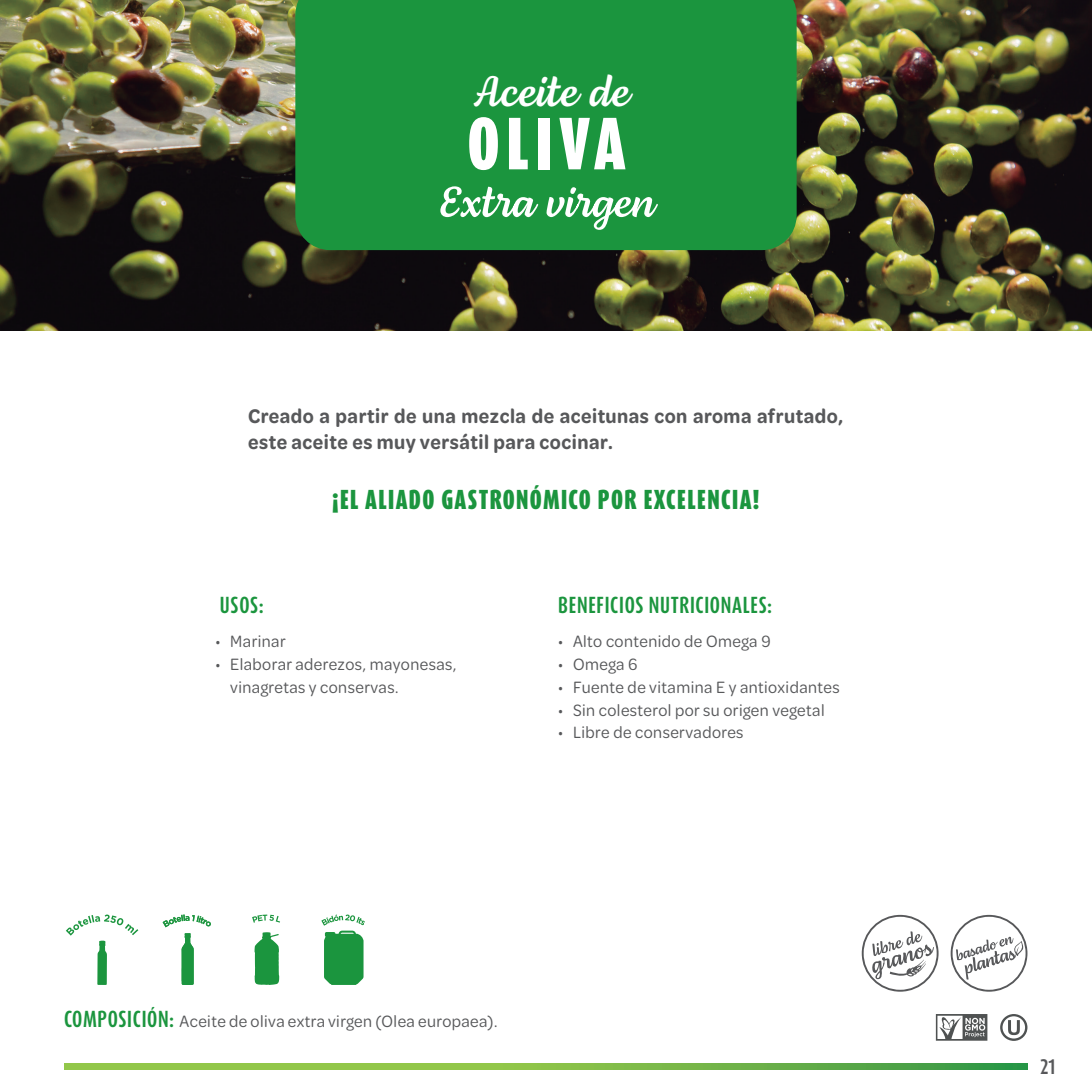
<style>
.page{position:relative;width:1092px;height:1092px;background:#fff}
.page>*{position:absolute;margin:0;border:0;box-sizing:border-box;transform-origin:0 0}
.t1{font:900 61.25px "Dax Compact Pro";letter-spacing:.11em;color:#fff}
.t2{font:43.75px "Lemongrass Script";color:#fff}
.t3{font:900 22.75px "Dax Compact Pro";letter-spacing:.06em;color:#1b953e}
.t4{font:600 21px/26.2px "Omnes Semi Cond";letter-spacing:.025em;color:#57585a}
.t5{font:700 19.25px "Dax Compact Pro";letter-spacing:.035em;color:#1b953e}
.t6{font:17.5px/22.8px "Omnes Semi Cond";letter-spacing:.025em;color:#57585a}
.t7{font:700 17.5px "Dax Compact Pro";color:#57585a}
.s1{font-family:"Dax Compact Pro";font-weight:700;font-size:19.25px;color:#1b953e}
</style>
<div class="page">
<img style="left:0;top:0;width:1091px;height:330px">
<svg style="left:64px;top:1063px;width:963px;height:6px;background:#79b949"></svg>
<svg style="left:950px;top:914px;width:77px;height:77px"></svg>
<svg style="left:861px;top:914px;width:77px;height:77px"></svg>
<svg style="left:1000px;top:1014px;width:27px;height:26px"></svg>
<svg style="left:935px;top:1014px;width:52px;height:26px"></svg>
<div style="left:295px;top:0;width:501px;height:250px;background:#1b953e"></div>
<svg style="left:440px;top:186px;width:218px;height:44px"></svg>
<svg style="left:66px;top:914px;width:72px;height:70px"></svg>
<svg style="left:163px;top:914px;width:48px;height:13px"></svg>
<svg style="left:181px;top:933px;width:13px;height:51px"></svg>
<svg style="left:252px;top:914px;width:28px;height:8px"></svg>
<svg style="left:254px;top:932px;width:25px;height:52px"></svg>
<svg style="left:321px;top:914px;width:44px;height:70px"></svg>
<h2 class="t2" style="left:473px;top:65px;width:157px">Aceite de</h2>
<h1 class="t1" style="left:467px;top:102px;width:160px">OLIVA</h1>
<p class="t4" style="left:248px;top:401px;width:596px">Creado a partir de una mezcla de aceitunas con aroma afrutado, este aceite es muy versátil para cocinar.</p>
<h3 class="t3" style="left:332px;top:483px;width:428px">¡EL ALIADO GASTRONÓMICO POR EXCELENCIA!</h3>
<p class="t5" style="left:220px;top:592px;width:45px">USOS:</p>
<p class="t5" style="left:558px;top:592px;width:215px">BENEFICIOS NUTRICIONALES:</p>
<p class="t6" style="left:215px;top:629px;width:72px">• Marinar</p>
<p class="t6" style="left:230px;top:652px;width:227px;text-indent:-15px">• Elaborar aderezos, mayonesas, vinagretas y conservas.</p>
<p class="t6" style="left:558px;top:629px;width:214px">• Alto contenido de Omega 9</p>
<p class="t6" style="left:558px;top:652px;width:81px">• Omega 6</p>
<p class="t6" style="left:558px;top:674px;width:283px">• Fuente de vitamina E y antioxidantes</p>
<p class="t6" style="left:558px;top:697px;width:268px">• Sin colesterol por su origen vegetal</p>
<p class="t6" style="left:558px;top:720px;width:187px">• Libre de conservadores</p>
<p class="t6" style="left:64px;top:1009px;width:435px"><span class="s1">COMPOSICIÓN:</span> Aceite de oliva extra virgen (Olea europaea).</p>
<p class="t7" style="left:1040px;top:1054px;width:16px">21</p>
</div>
